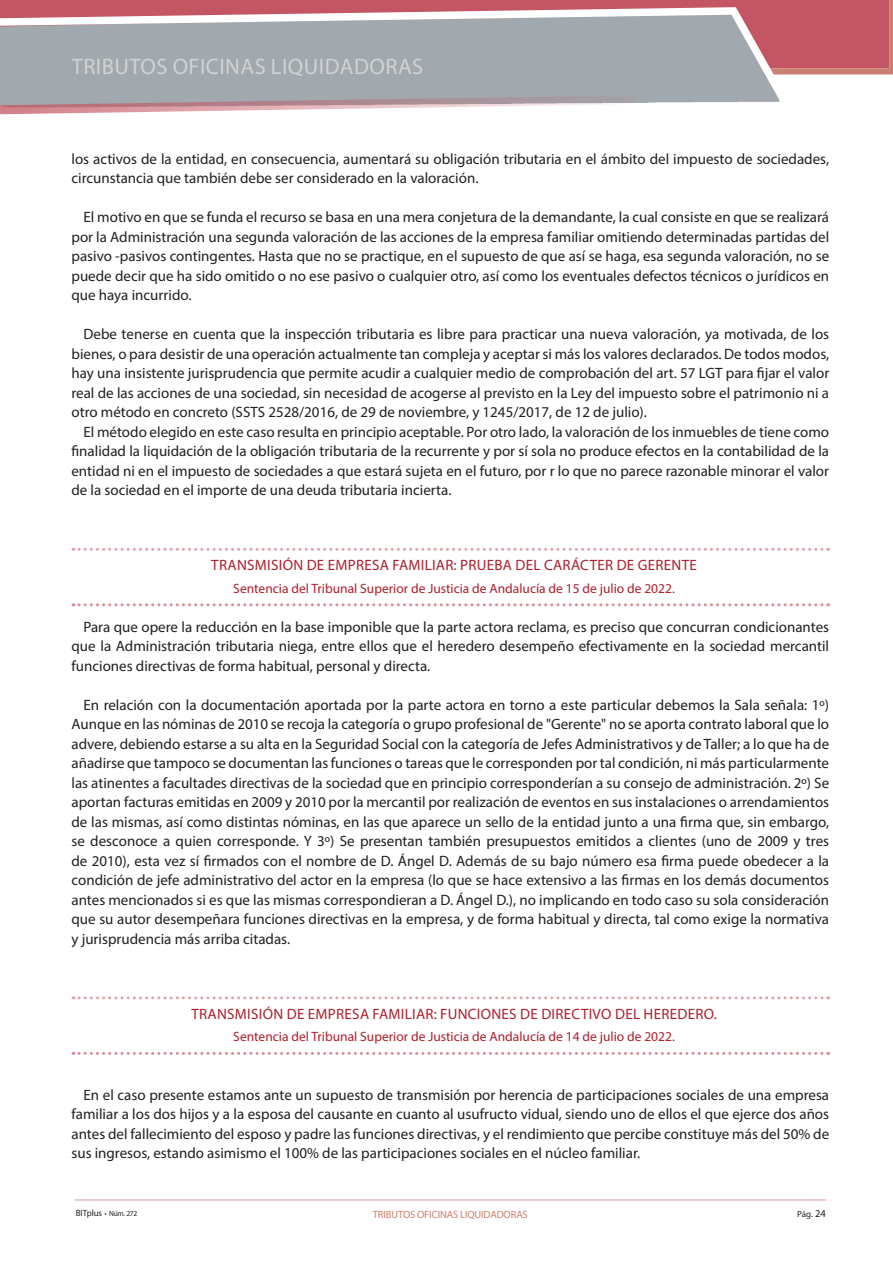
<style>
.page{position:relative;width:893px;height:1263px;background:#fff}
.page>*{position:absolute;margin:0;border:0;box-sizing:border-box;transform-origin:0 0}
.t1{font:22.5px "Myriad Pro";letter-spacing:.02em;color:#d1d2d2}
.BT_New_-_Parrafo_2ºy{font:15px/19.5px "Myriad Pro";color:#231f20;text-align:justify}
.BTNew_-_OOLL_-_Ladil{font:15px "Myriad Pro";letter-spacing:.02em;color:#af1e2d}
.BT_New_-_Ladillo_2{font:13.5px "Myriad Pro";color:#af1e2d}
.t2{font:10.5px "Myriad Pro";letter-spacing:-.01em;color:#c97f70}
.t3{font:9px "Myriad Pro";color:#231f20}
.t4{font:7.5px "Myriad Pro";letter-spacing:-.03em;color:#231f20}
.s1{font-size:9px}
.s2{font-size:10.5px}
</style>
<div class="page">
<svg style="left:0;top:0;width:893px;height:75px;background:#c45b64"></svg>
<hr style="left:75px;top:1199px;width:751px;height:2px;background:#e7bcc0">
<svg style="left:198px;top:1px;width:403px;height:2px"></svg>
<svg style="left:0;top:3px;width:793px;height:100px;background:#ada4aa"></svg>
<svg style="left:0;top:94px;width:637px;height:21px"></svg>
<svg style="left:764px;top:79px;width:28px;height:24px"></svg>
<svg style="left:73px;top:548px;width:756px;height:3px"></svg>
<svg style="left:73px;top:603px;width:756px;height:3px"></svg>
<svg style="left:73px;top:996px;width:756px;height:3px"></svg>
<svg style="left:73px;top:1052px;width:756px;height:3px"></svg>
<h1 class="t1" style="left:72px;top:52px;width:353px">TRIBUTOS OFICINAS LIQUIDADORAS</h1>
<p class="BT_New_-_Parrafo_2ºy" style="left:71px;top:149px;width:759px">los activos de la entidad, en consecuencia, aumentará su obligación tributaria en el ámbito del impuesto de sociedades, circunstancia que también debe ser considerado en la valoración.</p>
<p class="BT_New_-_Parrafo_2ºy" style="left:71px;top:207px;width:759px;text-indent:12px">El motivo en que se funda el recurso se basa en una mera conjetura de la demandante, la cual consiste en que se realizará por la Administración una segunda valoración de las acciones de la empresa familiar omitiendo determinadas partidas del pasivo -pasivos contingentes. Hasta que no se practique, en el supuesto de que así se haga, esa segunda valoración, no se puede decir que ha sido omitido o no ese pasivo o cualquier otro, así como los eventuales defectos técnicos o jurídicos en que haya incurrido.</p>
<p class="BT_New_-_Parrafo_2ºy" style="left:71px;top:324px;width:759px;text-indent:12px">Debe tenerse en cuenta que la inspección tributaria es libre para practicar una nueva valoración, ya motivada, de los bienes, o para desistir de una operación actualmente tan compleja y aceptar si más los valores declarados. De todos modos, hay una insistente jurisprudencia que permite acudir a cualquier medio de comprobación del art. 57 LGT para fijar el valor real de las acciones de una sociedad, sin necesidad de acogerse al previsto en la Ley del impuesto sobre el patrimonio ni a otro método en concreto (SSTS 2528/2016, de 29 de noviembre, y 1245/2017, de 12 de julio).</p>
<p class="BT_New_-_Parrafo_2ºy" style="left:71px;top:422px;width:759px;text-indent:12px">El método elegido en este caso resulta en principio aceptable. Por otro lado, la valoración de los inmuebles de tiene como finalidad la liquidación de la obligación tributaria de la recurrente y por sí sola no produce efectos en la contabilidad de la entidad ni en el impuesto de sociedades a que estará sujeta en el futuro, por r lo que no parece razonable minorar el valor de la sociedad en el importe de una deuda tributaria incierta.</p>
<p class="BTNew_-_OOLL_-_Ladil" style="left:211px;top:556px;width:487px">TRANSMISIÓN DE EMPRESA FAMILIAR: PRUEBA DEL CARÁCTER DE GERENTE</p>
<p class="BT_New_-_Ladillo_2" style="left:233px;top:580px;width:443px">Sentencia del Tribunal Superior de Justicia de Andalucía de 15 de julio de 2022.</p>
<p class="BT_New_-_Parrafo_2ºy" style="left:71px;top:617px;width:759px;text-indent:12px">Para que opere la reducción en la base imponible que la parte actora reclama, es preciso que concurran condicionantes que la Administración tributaria niega, entre ellos que el heredero desempeño efectivamente en la sociedad mercantil funciones directivas de forma habitual, personal y directa.</p>
<p class="BT_New_-_Parrafo_2ºy" style="left:71px;top:695px;width:759px;text-indent:12px">En relación con la documentación aportada por la parte actora en torno a este particular debemos la Sala señala: 1º)<br>Aunque en las nóminas de 2010 se recoja la categoría o grupo profesional de "Gerente" no se aporta contrato laboral que lo advere, debiendo estarse a su alta en la Seguridad Social con la categoría de Jefes Administrativos y de Taller; a lo que ha de añadirse que tampoco se documentan las funciones o tareas que le corresponden por tal condición, ni más particularmente las atinentes a facultades directivas de la sociedad que en principio corresponderían a su consejo de administración. 2º) Se aportan facturas emitidas en 2009 y 2010 por la mercantil por realización de eventos en sus instalaciones o arrendamientos de las mismas, así como distintas nóminas, en las que aparece un sello de la entidad junto a una firma que, sin embargo, se desconoce a quien corresponde. Y 3º) Se presentan también presupuestos emitidos a clientes (uno de 2009 y tres de 2010), esta vez sí firmados con el nombre de D. Ángel D. Además de su bajo número esa firma puede obedecer a la condición de jefe administrativo del actor en la empresa (lo que se hace extensivo a las firmas en los demás documentos antes mencionados si es que las mismas correspondieran a D. Ángel D.), no implicando en todo caso su sola consideración que su autor desempeñara funciones directivas en la empresa, y de forma habitual y directa, tal como exige la normativa y jurisprudencia más arriba citadas.</p>
<p class="BTNew_-_OOLL_-_Ladil" style="left:191px;top:1004px;width:527px">TRANSMISIÓN DE EMPRESA FAMILIAR: FUNCIONES DE DIRECTIVO DEL HEREDERO.</p>
<p class="BT_New_-_Ladillo_2" style="left:233px;top:1028px;width:443px">Sentencia del Tribunal Superior de Justicia de Andalucía de 14 de julio de 2022.</p>
<p class="BT_New_-_Parrafo_2ºy" style="left:71px;top:1085px;width:759px;text-indent:12px">En el caso presente estamos ante un supuesto de transmisión por herencia de participaciones sociales de una empresa familiar a los dos hijos y a la esposa del causante en cuanto al usufructo vidual, siendo uno de ellos el que ejerce dos años antes del fallecimiento del esposo y padre las funciones directivas, y el rendimiento que percibe constituye más del 50% de sus ingresos, estando asimismo el 100% de las participaciones sociales en el núcleo familiar.</p>
<p class="t4" style="left:76px;top:1209px;width:63px"><span class="s1">BITplus</span> • Núm. 272</p>
<p class="t2" style="left:373px;top:1208px;width:156px">TRIBUTOS OFICINAS LIQUIDADORAS</p>
<p class="t3" style="left:797px;top:1208px;width:30px">Pág. <span class="s2">24</span></p>
</div>
